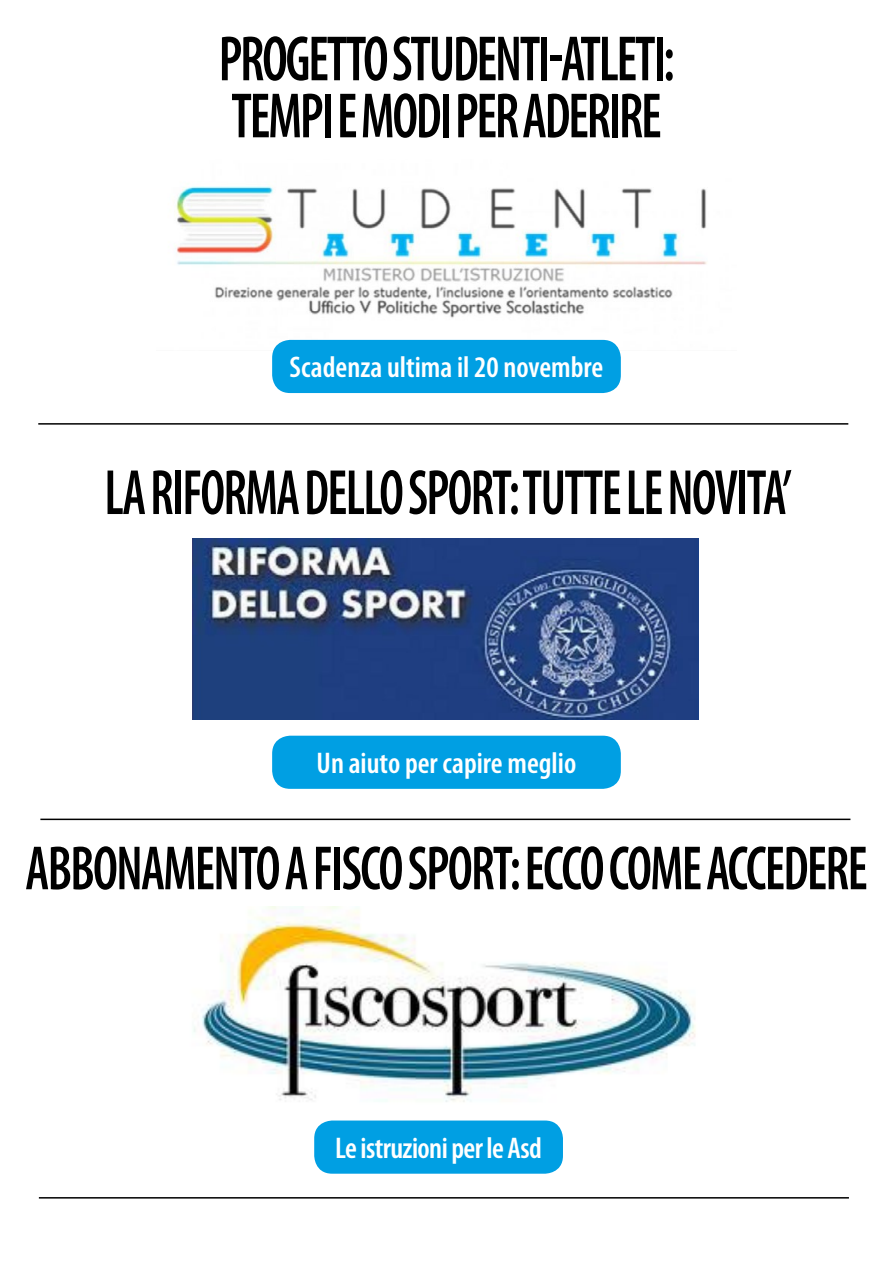
<style>
.page{position:relative;width:893px;height:1263px;background:#fff}
.page>*{position:absolute;margin:0;border:0;box-sizing:border-box;transform-origin:0 0}
.t1{font:600 condensed 64.5px/57px "Myriad Pro";letter-spacing:-.04em;color:#000;scale:.85 1}
.t2{font:600 condensed 64.5px "Myriad Pro";letter-spacing:-.04em;color:#000;scale:.82 1}
.t3{font:600 condensed 63px "Myriad Pro";letter-spacing:-.03em;color:#000;scale:.85 1}
.t4{font:600 condensed 30px "Myriad Pro";color:#fff}
.t5{font:600 condensed 30px "Myriad Pro";letter-spacing:-.02em;color:#fff}
</style>
<div class="page">
<img style="left:176px;top:186px;width:531px;height:164px">
<img style="left:193px;top:539px;width:505px;height:181px">
<hr style="left:38px;top:423px;width:810px;height:2px;background:#000">
<hr style="left:40px;top:819px;width:810px;height:1px;background:#000">
<div style="left:272px;top:340px;width:349px;height:53px;background:#009fe3;border-radius:18px"></div>
<div style="left:272px;top:736px;width:349px;height:53px;background:#009fe3;border-radius:18px"></div>
<hr style="left:39px;top:1197px;width:810px;height:1px;background:#000">
<img style="left:193px;top:906px;width:503px;height:217px">
<div style="left:314px;top:1120px;width:249px;height:54px;background:#009fe3;border-radius:18px"></div>
<h1 class="t1" style="left:219px;top:32px;width:538px">PROGETTO STUDENTI-ATLETI:<br>TEMPI E MODI PER ADERIRE</h1>
<p class="t4" style="left:290px;top:351px;width:315px">Scadenza ultima il 20 novembre</p>
<h1 class="t2" style="left:104px;top:457px;width:840px">LA RIFORMA DELLO SPORT: TUTTE LE NOVITA’</h1>
<p class="t4" style="left:317px;top:747px;width:261px">Un aiuto per capire meglio</p>
<h2 class="t3" style="left:25px;top:834px;width:993px">ABBONAMENTO A FISCO SPORT: ECCO COME ACCEDERE</h2>
<p class="t5" style="left:335px;top:1131px;width:208px">Le istruzioni per le Asd</p>
</div>
